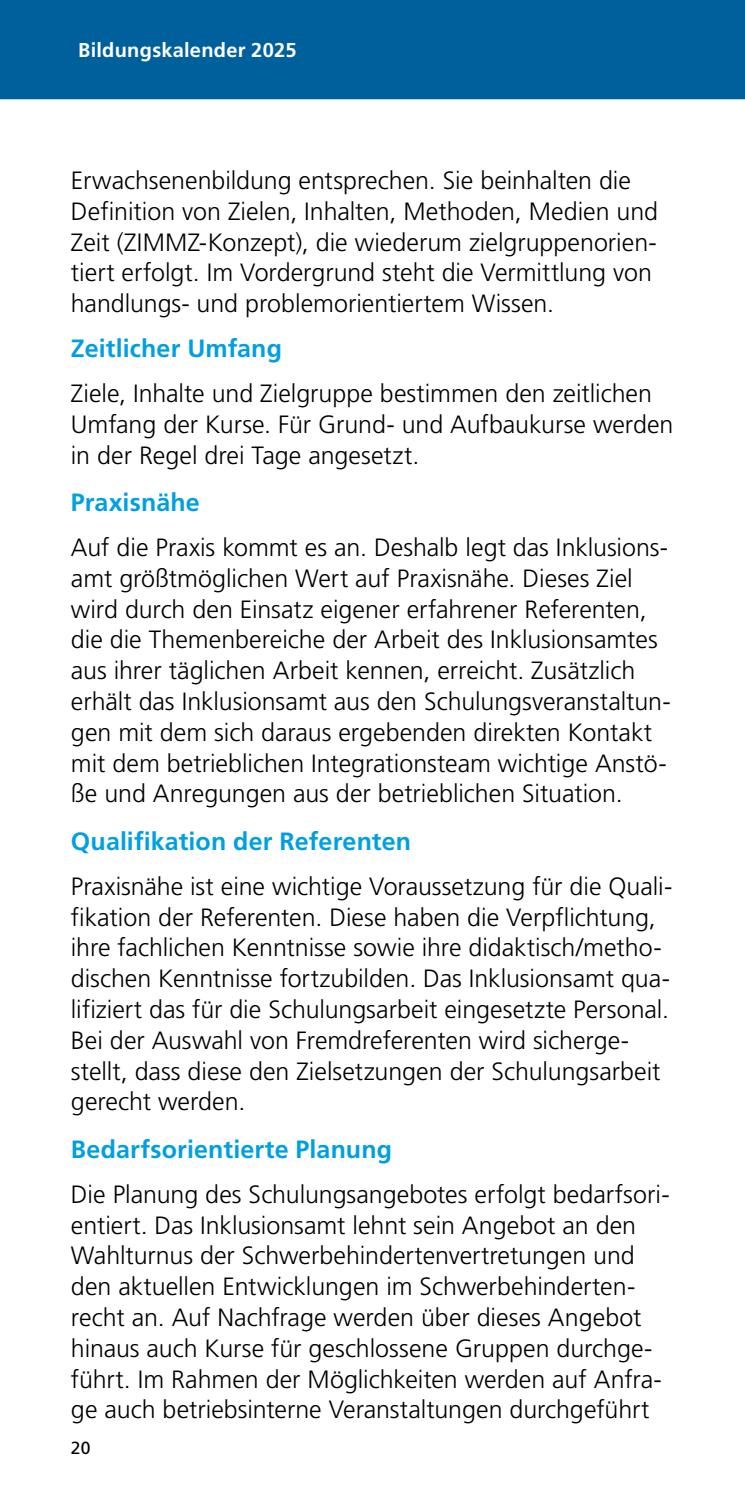
<style>
.page{position:relative;width:745px;height:1489px;background:#fff}
.page>*{position:absolute;margin:0;border:0;box-sizing:border-box;transform-origin:0 0}
.t1{font:300 25px/30.8px "Frutiger LT Pro";color:#000}
.t2{font:700 25px "Frutiger LT Pro";letter-spacing:.005em;color:#009fe3}
.t3{font:700 20px "Frutiger LT Pro";letter-spacing:.015em;color:#fff}
.t4{font:17.5px "Frutiger LT Pro";color:#000}
</style>
<div class="page">
<div style="left:0;top:0;width:744px;height:99px;background:#00609c"></div>
<p class="t3" style="left:78px;top:38px;width:220px">Bildungskalender 2025</p>
<p class="t1" style="left:71px;top:165px;width:588px">Erwachsenenbildung entsprechen. Sie beinhalten die Definition von Zielen, Inhalten, Methoden, Medien und Zeit (ZIMMZ-Konzept), die wiederum zielgruppenorien&shy;tiert erfolgt. Im Vordergrund steht die Vermittlung von handlungs- und problemorientiertem Wissen.</p>
<p class="t2" style="left:71px;top:333px;width:212px">Zeitlicher Umfang</p>
<p class="t1" style="left:71px;top:378px;width:603px">Ziele, Inhalte und Zielgruppe bestimmen den zeitlichen<br>Umfang der Kurse. Für Grund- und Aufbaukurse werden in der Regel drei Tage angesetzt.</p>
<p class="t2" style="left:71px;top:487px;width:130px">Praxisnähe</p>
<p class="t1" style="left:71px;top:532px;width:601px">Auf die Praxis kommt es an. Deshalb legt das Inklusions&shy;amt größtmöglichen Wert auf Praxisnähe. Dieses Ziel wird durch den Einsatz eigener erfahrener Referenten, die die Themenbereiche der Arbeit des Inklusionsamtes aus ihrer täglichen Arbeit kennen, erreicht. Zusätzlich erhält das Inklusionsamt aus den Schulungsveranstaltun&shy;gen mit dem sich daraus ergebenden direkten Kontakt mit dem betrieblichen Integrationsteam wichtige Anstö&shy;ße und Anregungen aus der betrieblichen Situation.</p>
<p class="t2" style="left:71px;top:826px;width:341px">Qualifikation der Referenten</p>
<p class="t1" style="left:71px;top:871px;width:602px">Praxisnähe ist eine wichtige Voraussetzung für die Quali&shy;fikation der Referenten. Diese haben die Verpflichtung, ihre fachlichen Kenntnisse sowie ihre didaktisch/metho&shy;dischen Kenntnisse fortzubilden. Das Inklusionsamt qua&shy;lifiziert das für die Schulungsarbeit eingesetzte Personal.<br>Bei der Auswahl von Fremdreferenten wird sicherge&shy;stellt, dass diese den Zielsetzungen der Schulungsarbeit gerecht werden.</p>
<p class="t2" style="left:71px;top:1134px;width:322px">Bedarfsorientierte Planung</p>
<p class="t1" style="left:71px;top:1178px;width:599px">Die Planung des Schulungsangebotes erfolgt bedarfsori&shy;entiert. Das Inklusionsamt lehnt sein Angebot an den Wahlturnus der Schwerbehindertenvertretungen und den aktuellen Entwicklungen im Schwerbehinderten&shy;recht an. Auf Nachfrage werden über dieses Angebot hinaus auch Kurse für geschlossene Gruppen durchge&shy;führt. Im Rahmen der Möglichkeiten werden auf Anfra&shy;ge auch betriebsinterne Veranstaltungen durchgeführt</p>
<p class="t4" style="left:71px;top:1436px;width:21px">20</p>
</div>
